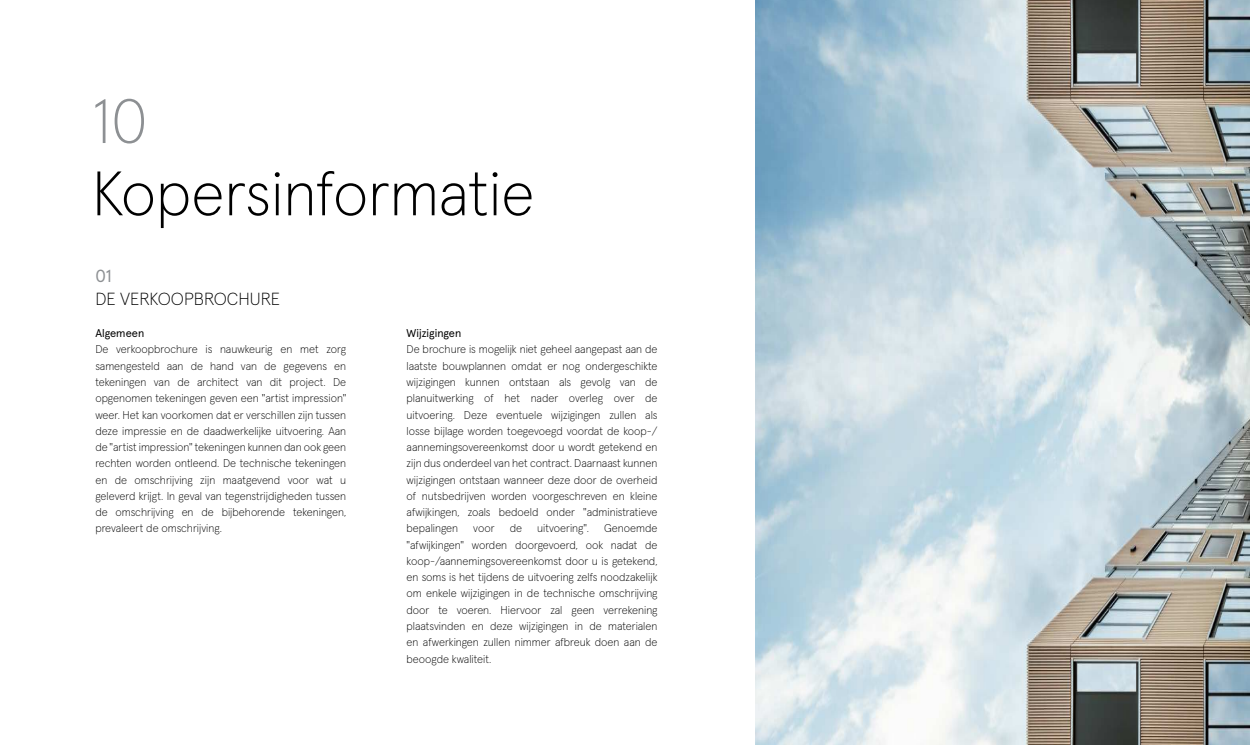
<style>
.page{position:relative;width:1250px;height:745px;background:#fff}
.page>*{position:absolute;margin:0;border:0;box-sizing:border-box;transform-origin:0 0}
.t1{font:200 62.5px "Apercu Aktiv";color:#000}
.t2{font:200 62.5px "Apercu Aktiv";color:#8d9093}
.t3{font:200 17.5px "Apercu Aktiv";color:#000}
.t4{font:17.5px "Apercu Aktiv";color:#8d9093}
.t5{font:200 11.25px/16.2px "Apercu Aktiv";color:#000;text-align:justify}
.t6{font:11.25px "Apercu Aktiv";color:#000}
</style>
<div class="page">
<img style="left:755px;top:0;width:495px;height:744px">
<h1 class="t2" style="left:92px;top:74px;width:57px">10</h1>
<h1 class="t1" style="left:92px;top:146px;width:444px">Kopersinformatie</h1>
<h2 class="t4" style="left:95px;top:262px;width:18px">01</h2>
<h2 class="t3" style="left:95px;top:285px;width:186px">DE VERKOOPBROCHURE</h2>
<p class="t6" style="left:95px;top:324px;width:50px">Algemeen</p>
<p class="t5" style="left:95px;top:340px;width:252px">De verkoopbrochure is nauwkeurig en met zorg samengesteld aan de hand van de gegevens en tekeningen van de architect van dit project. De opgenomen tekeningen geven een "artist impression" weer. Het kan voorkomen dat er verschillen zijn tussen deze impressie en de daadwerkelijke uitvoering. Aan de "artist impression" tekeningen kunnen dan ook geen rechten worden ontleend. De technische tekeningen en de omschrijving zijn maatgevend voor wat u geleverd krijgt. In geval van tegenstrijdigheden tussen de omschrijving en de bijbehorende tekeningen, prevaleert de omschrijving.</p>
<p class="t6" style="left:407px;top:324px;width:56px">Wijzigingen</p>
<p class="t5" style="left:407px;top:340px;width:252px">De brochure is mogelijk niet geheel aangepast aan de laatste bouwplannen omdat er nog ondergeschikte wijzigingen kunnen ontstaan als gevolg van de planuitwerking of het nader overleg over de uitvoering. Deze eventuele wijzigingen zullen als losse bijlage worden toegevoegd voordat de koop-/ aannemingsovereenkomst door u wordt getekend en zijn dus onderdeel van het contract. Daarnaast kunnen wijzigingen ontstaan wanneer deze door de overheid of nutsbedrijven worden voorgeschreven en kleine afwijkingen, zoals bedoeld onder "administratieve bepalingen</p>
<p class="t5" style="left:407px;top:519px;width:252px;text-indent:198px">Genoemde "afwijkingen" worden doorgevoerd, ook nadat de koop-/aannemingsovereenkomst door u is getekend, en soms is het tijdens de uitvoering zelfs noodzakelijk om enkele wijzigingen in de technische omschrijving door te voeren. Hiervoor zal geen verrekening plaatsvinden en deze wijzigingen in de materialen en afwerkingen zullen nimmer afbreuk doen aan de beoogde kwaliteit.</p>
<p class="t5" style="left:473px;top:519px;width:23px">voor</p>
<p class="t5" style="left:510px;top:519px;width:14px">de</p>
<p class="t5" style="left:537px;top:519px;width:54px">uitvoering".</p>
</div>
